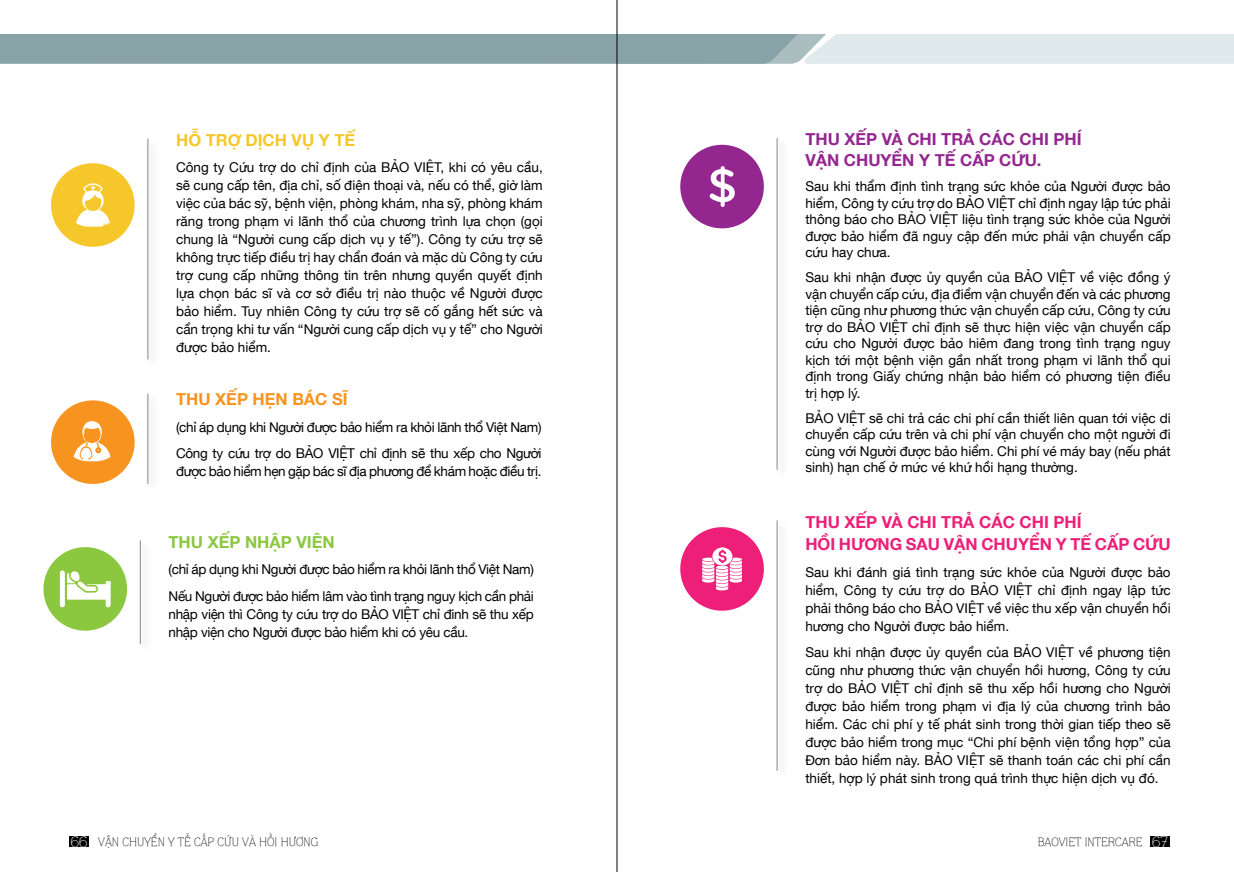
<style>
.page{position:relative;width:1234px;height:872px;background:#fff}
.page>*{position:absolute;margin:0;border:0;box-sizing:border-box;transform-origin:0 0}
.t1{font:700 16.5px/22.2px "Helvetica Vn";color:#ed1f78}
.t2{font:700 16.5px/20.7px "Helvetica Vn";color:#94268f}
.t3{font:700 16.5px "Helvetica Vn";color:#f5c72b}
.t4{font:700 16.5px "Helvetica Vn";color:#f7941f}
.t5{font:700 16.5px "Helvetica Vn";color:#8cc740}
.t6{font:13.5px/18px "Helvetica Vn";color:#000;text-align:justify}
.t7{font:13.5px/26.5px "Helvetica Vn";letter-spacing:-.025em;color:#000}
.t8{font:12px "UVN Huong Que";color:#000}
.s1{font-size:15px;color:#fff}
</style>
<div class="page">
<div style="left:70px;top:836px;width:19px;height:11px;background:#000"></div>
<div style="left:1150px;top:836px;width:19px;height:11px;background:#000"></div>
<svg style="left:0;top:34px;width:1233px;height:30px"></svg>
<hr style="left:616px;top:0;width:1px;height:872px;background:#000">
<div style="left:51px;top:163px;width:84px;height:84px;background:#f5c72b;border-radius:50%"></div>
<div style="left:143px;top:135px;width:18px;height:236px;background:#000;opacity:.5"></div>
<hr style="left:147px;top:138px;width:1px;height:221px;background:#878787">
<div style="left:43px;top:547px;width:84px;height:83px;background:#8cc740;border-radius:50%"></div>
<div style="left:51px;top:400px;width:84px;height:84px;background:#f7941f;border-radius:50%"></div>
<div style="left:143px;top:391px;width:18px;height:104px;background:#fbfbfb"></div>
<hr style="left:147px;top:393px;width:1px;height:91px;background:#878787">
<div style="left:135px;top:537px;width:18px;height:118px;background:#fafafa"></div>
<hr style="left:140px;top:540px;width:1px;height:104px;background:#878787">
<svg style="left:76px;top:183px;width:34px;height:44px"></svg>
<svg style="left:73px;top:421px;width:37px;height:40px"></svg>
<svg style="left:60px;top:570px;width:51px;height:37px"></svg>
<div style="left:680px;top:145px;width:83px;height:83px;background:#94268f;border-radius:50%"></div>
<div style="left:680px;top:527px;width:83px;height:83px;background:#ed1f78;border-radius:50%"></div>
<div style="left:772px;top:135px;width:18px;height:346px;background:#000;opacity:.5"></div>
<hr style="left:776px;top:138px;width:1px;height:332px;background:#878787">
<div style="left:772px;top:517px;width:18px;height:265px;background:#000;opacity:.5"></div>
<hr style="left:776px;top:520px;width:1px;height:250px;background:#878787">
<svg style="left:709px;top:166px;width:25px;height:41px"></svg>
<svg style="left:702px;top:547px;width:39px;height:43px"></svg>
<p class="t3" style="left:176px;top:127px;width:180px">HỖ TRỢ DỊCH VỤ Y TẾ</p>
<p class="t6" style="left:176px;top:157px;width:368px">Công ty Cứu trợ do chỉ định của BẢO VIỆT, khi có yêu cầu, sẽ cung cấp tên, địa chỉ, số điện thoại và, nếu có thể, giờ làm việc của bác sỹ, bệnh viện, phòng khám, nha sỹ, phòng khám răng trong phạm vi lãnh thổ của chương trình lựa chọn (gọi chung là “Người cung cấp dịch vụ y tế”). Công ty cứu trợ sẽ không trực tiếp điều trị hay chẩn đoán và mặc dù Công ty cứu trợ cung cấp những thông tin trên nhưng quyền quyết định lựa chọn bác sĩ và cơ sở điều trị nào thuộc về Người được bảo hiểm. Tuy nhiên Công ty cứu trợ sẽ cố gắng hết sức và cẩn trọng khi tư vấn “Người cung cấp dịch vụ y tế” cho Người được bảo hiểm.</p>
<p class="t4" style="left:176px;top:387px;width:173px">THU XẾP HẸN BÁC SĨ</p>
<p class="t7" style="left:176px;top:412px;width:367px">(chỉ áp dụng khi Người được bảo hiểm ra khỏi lãnh thổ Việt Nam)<br>Công ty cứu trợ do BẢO VIỆT chỉ định sẽ thu xếp cho Người</p>
<p class="t7" style="left:176px;top:457px;width:367px">được bảo hiểm hẹn gặp bác sĩ địa phương để khám hoặc điều trị.</p>
<p class="t5" style="left:168px;top:529px;width:167px">THU XẾP NHẬP VIỆN</p>
<p class="t7" style="left:168px;top:555px;width:367px">(chỉ áp dụng khi Người được bảo hiểm ra khỏi lãnh thổ Việt Nam)<br>Nếu Người được bảo hiểm lâm vào tình trạng nguy kịch cần phải</p>
<p class="t7" style="left:168px;top:604px;width:367px;line-height:18px">nhập viện thì Công ty cứu trợ do BẢO VIỆT chỉ đinh sẽ thu xếp nhập viện cho Người được bảo hiểm khi có yêu cầu.</p>
<p class="t2" style="left:805px;top:128px;width:278px">THU XẾP VÀ CHI TRẢ CÁC CHI PHÍ<br>VẬN CHUYỂN Y TẾ CẤP CỨU.</p>
<p class="t6" style="left:805px;top:177px;width:367px;line-height:16.5px">Sau khi thẩm định tình trạng sức khỏe của Người được bảo hiểm, Công ty cứu trợ do BẢO VIỆT chỉ định ngay lập tức phải thông báo cho BẢO VIỆT liệu tình trạng sức khỏe của Người được bảo hiểm đã nguy cập đến mức phải vận chuyển cấp cứu hay chưa.</p>
<p class="t6" style="left:805px;top:268px;width:367px;line-height:16.5px">Sau khi nhận được ủy quyền của BẢO VIỆT về việc đồng ý vận chuyển cấp cứu, địa điểm vận chuyển đến và các phương tiện cũng như phương thức vận chuyển cấp cứu, Công ty cứu trợ do BẢO VIỆT chỉ định sẽ thực hiện việc vận chuyển cấp cứu cho Người được bảo hiêm đang trong tình trạng nguy kịch tới một bệnh viện gần nhất trong phạm vi lãnh thổ qui định trong Giấy chứng nhận bảo hiểm có phương tiện điều trị hợp lý.</p>
<p class="t6" style="left:805px;top:408px;width:367px;line-height:16.5px">BẢO VIỆT sẽ chi trả các chi phí cần thiết liên quan tới việc di chuyển cấp cứu trên và chi phí vận chuyển cho một người đi cùng với Người được bảo hiểm. Chi phí vé máy bay (nếu phát sinh) hạn chế ở mức vé khứ hồi hạng thường.</p>
<p class="t1" style="left:805px;top:509px;width:367px">THU XẾP VÀ CHI TRẢ CÁC CHI PHÍ<br>HỒI HƯƠNG SAU VẬN CHUYỂN Y TẾ CẤP CỨU</p>
<p class="t6" style="left:805px;top:561px;width:367px">Sau khi đánh giá tình trạng sức khỏe của Người được bảo hiểm, Công ty cứu trợ do BẢO VIỆT chỉ định ngay lập tức phải thông báo cho BẢO VIỆT về việc thu xếp vận chuyển hồi hương cho Người được bảo hiểm.</p>
<p class="t6" style="left:805px;top:642px;width:367px">Sau khi nhận được ủy quyền của BẢO VIỆT về phương tiện cũng như phương thức vận chuyển hồi hương, Công ty cứu trợ do BẢO VIỆT chỉ định sẽ thu xếp hồi hương cho Người được bảo hiểm trong phạm vi địa lý của chương trình bảo hiểm. Các chi phí y tế phát sinh trong thời gian tiếp theo sẽ được bảo hiểm trong mục “Chi phí bệnh viện tổng hợp” của Đơn bảo hiểm này. BẢO VIỆT sẽ thanh toán các chi phí cần thiết, hợp lý phát sinh trong quá trình thực hiện dịch vụ đó.</p>
<p class="t8" style="left:71px;top:833px;width:249px"><span class="s1">66</span> VẬN CHUYỂN Y TẾ CẤP CỨU VÀ HỒI HƯƠNG</p>
<p class="t8" style="left:1037px;top:833px;width:132px">BAOVIET INTERCARE <span class="s1">67</span></p>
</div>
